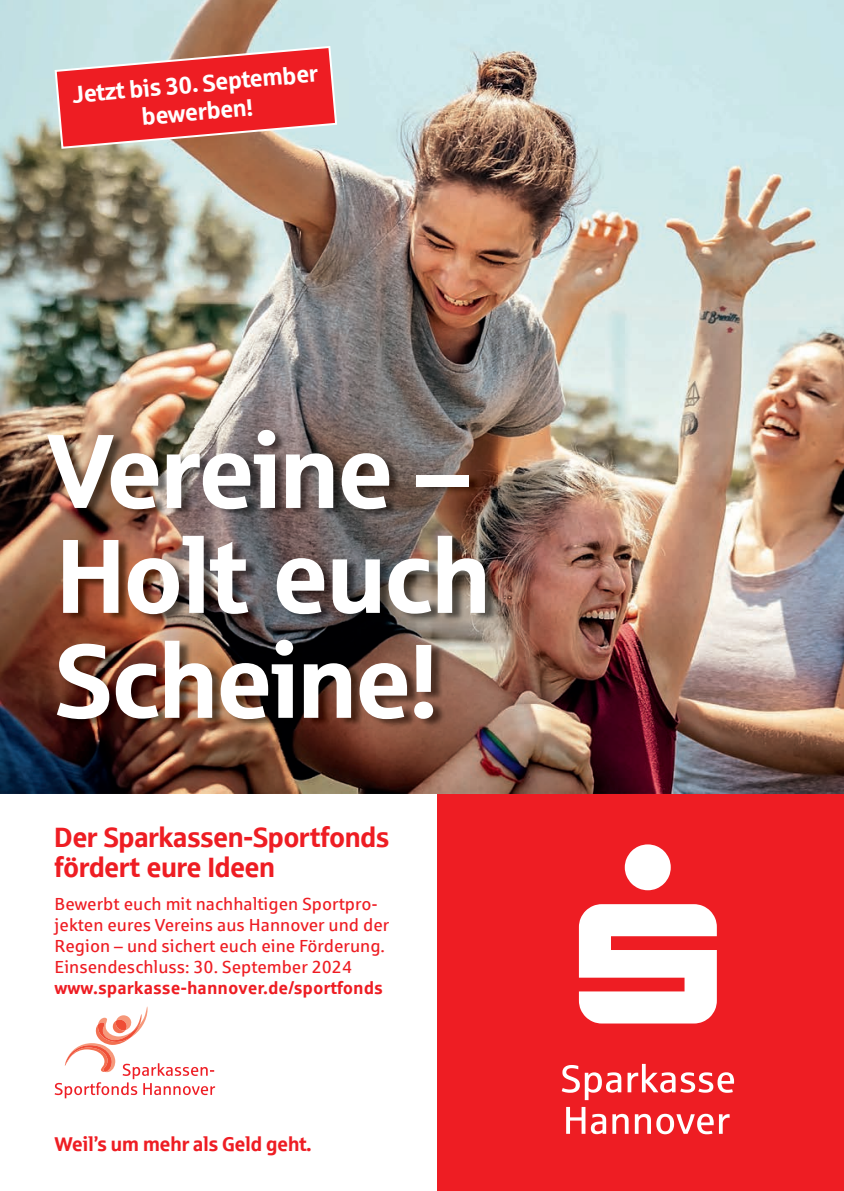
<style>
.page{position:relative;width:844px;height:1191px;background:#fff}
.page>*{position:absolute;margin:0;border:0;box-sizing:border-box;transform-origin:0 0}
.t1{font:104.83px/104.8px "Sparkasse Head";color:#fff}
.t2{font:28px/29.9px "Sparkasse Head";color:#ee1d23}
.t3{font:700 23.97px/27.8px "Sparkasse Rg";color:#fff;text-align:center}
.t4{font:700 19.95px "Sparkasse Rg";letter-spacing:-.03em;color:#ee1d23}
.t5{font:17.5px/21px "Sparkasse Rg";color:#ee1d23}
.t6{font:700 17.5px "Sparkasse Rg";color:#ee1d23}
</style>
<div class="page">
<img style="left:0;top:0;width:843px;height:794px">
<div style="left:437px;top:794px;width:406px;height:397px;background:#ee1d23"></div>
<svg style="left:578px;top:844px;width:138px;height:179px"></svg>
<svg style="left:561px;top:1064px;width:172px;height:36px"></svg>
<svg style="left:566px;top:1107px;width:163px;height:27px"></svg>
<svg style="left:53px;top:45px;width:285px;height:105px;background:#e15253"></svg>
<svg style="left:55px;top:1006px;width:160px;height:92px"></svg>
<img style="left:50px;top:429px;width:447px;height:299px">
<h3 class="t3" style="left:71px;top:80px;width:248px;rotate:-5deg">Jetzt bis 30. September bewerben!</h3>
<h1 class="t1" style="left:47px;top:415px;width:444px">Vereine –<br>Holt euch<br>Scheine!</h1>
<h2 class="t2" style="left:55px;top:821px;width:336px">Der Sparkassen-Sportfonds fördert eure Ideen</h2>
<p class="t5" style="left:55px;top:893px;width:336px">Bewerbt euch mit nachhaltigen Sportpro&shy;jekten eures Vereins aus Hannover und der Region – und sichert euch eine Förderung.<br>Einsendeschluss: 30. September 2024</p>
<p class="t6" style="left:55px;top:977px;width:330px">www.sparkasse-hannover.de/sportfonds</p>
<p class="t4" style="left:55px;top:1131px;width:259px">Weil’s um mehr als Geld geht.</p>
</div>
